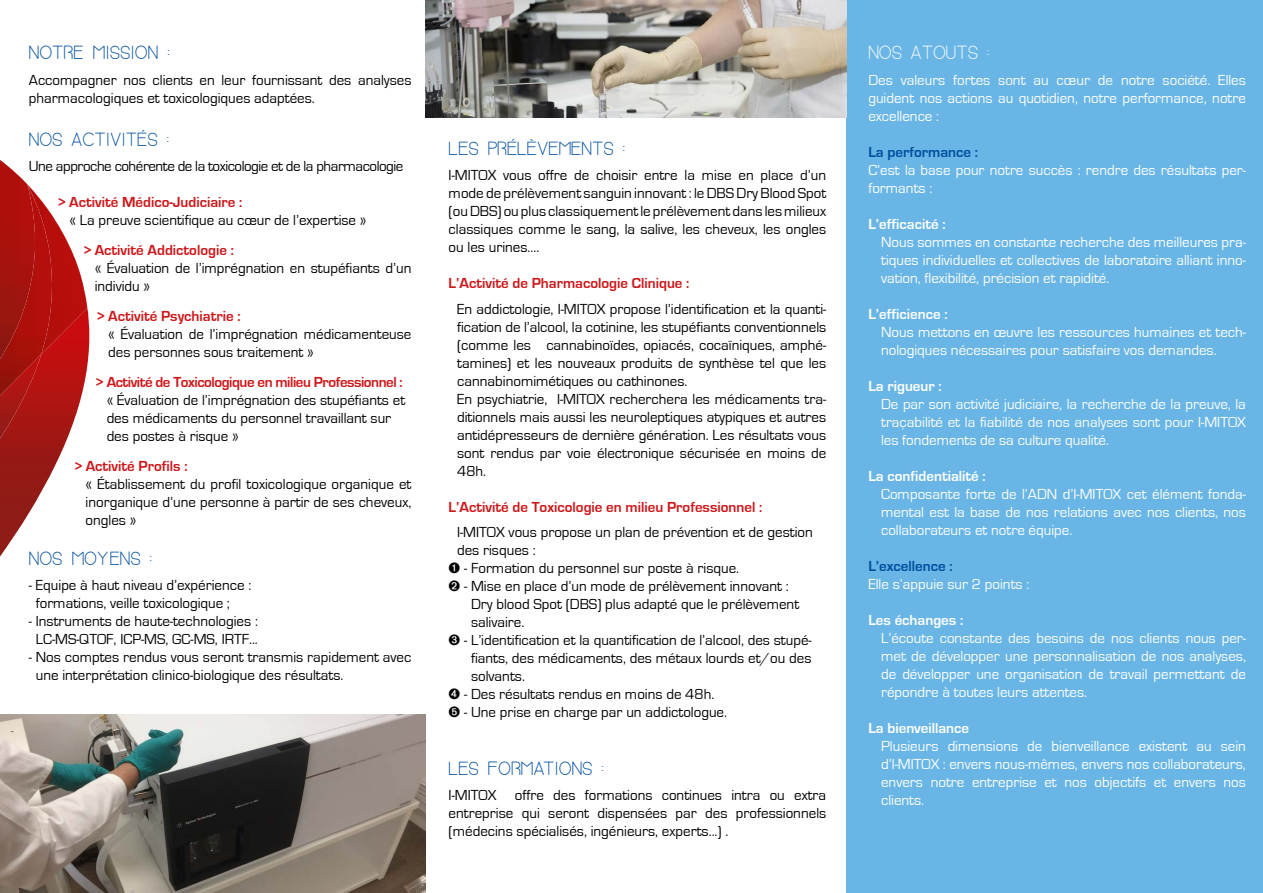
<style>
.page{position:relative;width:1263px;height:893px;background:#fff}
.page>*{position:absolute;margin:0;border:0;box-sizing:border-box;transform-origin:0 0}
.t1{font:18px "Bavro";color:#004f9f}
.t2{font:18px "Bavro";color:#fff}
.t3{font:15px/18px "Eurostile";color:#000}
.t4{font:15px/18px "Eurostile";color:#fff;text-align:justify}
.t5{font:700 15px "Eurostile";color:#cd171a}
.t6{font:700 15px "Eurostile";color:#fff}
.t7{font:15px "Eurostile";letter-spacing:-.03em;color:#000}
.t8{font:700 15px "Eurostile";letter-spacing:-.03em;color:#cd171a}
.t9{font:700 15px "Eurostile";color:#004f9f}
</style>
<div class="page">
<div style="left:847px;top:0;width:416px;height:893px;background:#69b6e6"></div>
<svg style="left:0;top:306px;width:90px;height:251px"></svg>
<img style="left:54px;top:218px;width:33px;height:136px">
<img style="left:0;top:194px;width:54px;height:201px">
<img style="left:0;top:160px;width:36px;height:199px">
<img style="left:0;top:714px;width:425px;height:179px">
<img style="left:425px;top:0;width:421px;height:118px">
<p class="t1" style="left:29px;top:42px;width:142px">NOTRE MISSION :</p>
<p class="t3" style="left:29px;top:71px;width:384px">Accompagner nos clients en leur fournissant des analyses pharmacologiques et toxicologiques adaptées.</p>
<p class="t1" style="left:29px;top:129px;width:142px">NOS ACTIVITÉS :</p>
<p class="t7" style="left:29px;top:158px;width:376px">Une approche cohérente de la toxicologie et de la pharmacologie</p>
<p class="t5" style="left:59px;top:194px;width:185px">&gt; Activité Médico-Judiciaire :</p>
<p class="t3" style="left:69px;top:212px;width:299px">« La preuve scientifique au cœur de l’expertise »</p>
<p class="t5" style="left:84px;top:242px;width:151px">&gt; Activité Addictologie :</p>
<p class="t3" style="left:95px;top:260px;width:318px">« Évaluation de l’imprégnation en stupéfiants d’un individu »</p>
<p class="t5" style="left:98px;top:308px;width:144px">&gt; Activité Psychiatrie :</p>
<p class="t3" style="left:108px;top:326px;width:305px">« Évaluation de l’imprégnation médicamenteuse des personnes sous traitement »</p>
<p class="t8" style="left:96px;top:374px;width:308px">&gt; Activité de Toxicologique en milieu Professionnel :</p>
<p class="t3" style="left:107px;top:392px;width:300px">« Évaluation de l’imprégnation des stupéfiants et des médicaments du personnel travaillant sur des postes à risque »</p>
<p class="t5" style="left:75px;top:458px;width:114px">&gt; Activité Profils :</p>
<p class="t3" style="left:86px;top:476px;width:327px;text-align:justify">« Établissement du profil toxicologique organique et inorganique d’une personne à partir de ses cheveux, ongles »</p>
<p class="t1" style="left:29px;top:548px;width:125px">NOS MOYENS :</p>
<p class="t3" style="left:36px;top:577px;width:217px;text-indent:-7px">- Equipe à haut niveau d’expérience : formations, veille toxicologique ;</p>
<p class="t3" style="left:29px;top:613px;width:231px;text-align:center">- Instruments de haute-technologies :<br>LC-MS-QTOF, ICP-MS, GC-MS, IRTF...</p>
<p class="t3" style="left:36px;top:649px;width:377px;text-indent:-7px">- Nos comptes rendus vous seront transmis rapidement avec une interprétation clinico-biologique des résultats.</p>
<p class="t1" style="left:449px;top:138px;width:178px">LES PRÉLÈVEMENTS :</p>
<p class="t3" style="left:449px;top:167px;width:379px;text-align:justify">I-MITOX vous offre de choisir entre la mise en place d’un mode de prélèvement sanguin innovant : le DBS Dry Blood Spot (ou DBS) ou plus classiquement le prélèvement dans les milieux classiques comme le sang, la salive, les cheveux, les ongles ou les urines....</p>
<p class="t5" style="left:449px;top:275px;width:242px">L’Activité de Pharmacologie Clinique :</p>
<p class="t3" style="left:457px;top:300px;width:371px">En addictologie, I-MITOX propose l’identification et la quanti&shy;fication de l’alcool, la cotinine, les stupéfiants conventionnels (comme les cannabinoïdes, opiacés, cocaïniques, amphé&shy;tamines) et les nouveaux produits de synthèse tel que les cannabinomimétiques ou cathinones.<br>En psychiatrie, I-MITOX recherchera les médicaments tra&shy;ditionnels mais aussi les neuroleptiques atypiques et autres antidépresseurs de dernière génération. Les résultats vous sont rendus par voie électronique sécurisée en moins de 48h.</p>
<p class="t5" style="left:449px;top:499px;width:315px">L’Activité de Toxicologie en milieu Professionnel :</p>
<p class="t3" style="left:457px;top:524px;width:357px">I-MITOX vous propose un plan de prévention et de gestion</p>
<p class="t3" style="left:457px;top:542px;width:80px">des risques :</p>
<p class="t3" style="left:449px;top:560px;width:292px">➊ - Formation du personnel sur poste à risque.</p>
<p class="t3" style="left:449px;top:578px;width:342px">➋ - Mise en place d’un mode de prélèvement innovant :</p>
<p class="t3" style="left:471px;top:596px;width:330px">Dry blood Spot (DBS) plus adapté que le prélèvement</p>
<p class="t3" style="left:471px;top:614px;width:55px">salivaire.</p>
<p class="t3" style="left:449px;top:632px;width:365px">➌ - L’identification et la quantification de l’alcool, des stupé-</p>
<p class="t3" style="left:471px;top:650px;width:342px">fiants, des médicaments, des métaux lourds et/ou des</p>
<p class="t3" style="left:471px;top:668px;width:55px">solvants.</p>
<p class="t3" style="left:449px;top:686px;width:267px">➍ - Des résultats rendus en moins de 48h.</p>
<p class="t3" style="left:449px;top:704px;width:280px">➎ - Une prise en charge par un addictologue.</p>
<p class="t1" style="left:449px;top:758px;width:157px">LES FORMATIONS :</p>
<p class="t3" style="left:449px;top:787px;width:379px;text-align:justify">I-MITOX offre des formations continues intra ou extra entreprise qui seront dispensées par des professionnels (médecins spécialisés, ingénieurs, experts...) .</p>
<p class="t2" style="left:868px;top:42px;width:122px">NOS ATOUTS :</p>
<p class="t4" style="left:868px;top:71px;width:379px">Des valeurs fortes sont au cœur de notre société. Elles guident nos actions au quotidien, notre performance, notre excellence :</p>
<p class="t9" style="left:868px;top:143px;width:111px">La performance :</p>
<p class="t4" style="left:868px;top:161px;width:379px">C’est la base pour notre succès : rendre des résultats per&shy;formants :</p>
<p class="t6" style="left:868px;top:215px;width:79px">L’efficacité :</p>
<p class="t4" style="left:881px;top:233px;width:366px">Nous sommes en constante recherche des meilleures pra&shy;tiques individuelles et collectives de laboratoire alliant inno&shy;vation, flexibilité, précision et rapidité.</p>
<p class="t6" style="left:868px;top:305px;width:81px">L’efficience :</p>
<p class="t4" style="left:881px;top:323px;width:366px">Nous mettons en œuvre les ressources humaines et tech&shy;nologiques nécessaires pour satisfaire vos demandes.</p>
<p class="t6" style="left:868px;top:377px;width:75px">La rigueur :</p>
<p class="t4" style="left:881px;top:395px;width:366px">De par son activité judiciaire, la recherche de la preuve, la traçabilité et la fiabilité de nos analyses sont pour I-MITOX les fondements de sa culture qualité.</p>
<p class="t6" style="left:868px;top:467px;width:119px">La confidentialité :</p>
<p class="t4" style="left:881px;top:485px;width:366px">Composante forte de l’ADN d’I-MITOX cet élément fonda&shy;mental est la base de nos relations avec nos clients, nos collaborateurs et notre équipe.</p>
<p class="t9" style="left:868px;top:557px;width:86px">L’excellence :</p>
<p class="t4" style="left:868px;top:575px;width:162px">Elle s’appuie sur 2 points :</p>
<p class="t6" style="left:868px;top:611px;width:96px">Les échanges :</p>
<p class="t4" style="left:881px;top:629px;width:366px">L’écoute constante des besoins de nos clients nous per&shy;met de développer une personnalisation de nos analyses, de développer une organisation de travail permettant de répondre à toutes leurs attentes.</p>
<p class="t6" style="left:868px;top:719px;width:102px">La bienveillance</p>
<p class="t4" style="left:881px;top:737px;width:366px">Plusieurs dimensions de bienveillance existent au sein d’I-MITOX : envers nous-mêmes, envers nos collaborateurs, envers notre entreprise et nos objectifs et envers nos clients.</p>
</div>
